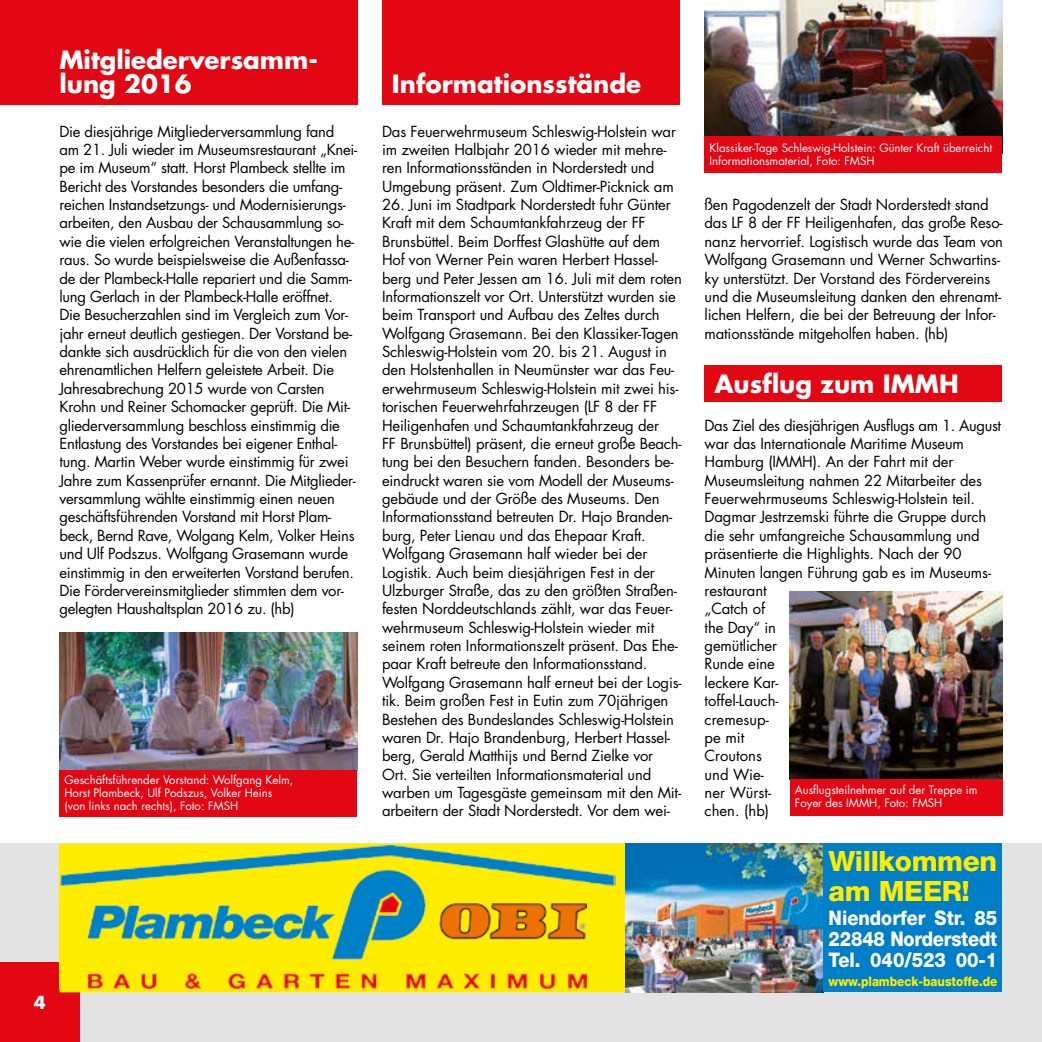
<style>
.page{position:relative;width:1042px;height:1042px;background:#fff}
.page>*{position:absolute;margin:0;border:0;box-sizing:border-box;transform-origin:0 0}
.t1{font:800 28px/29.4px "Helvetica Neue";letter-spacing:-.01em;color:#ffed00}
.t2{font:700 24.5px/24.5px "Futura";color:#fff}
.t3{font:800 20.12px/21px "Helvetica Neue";color:#fff;text-align:justify;scale:.9 1}
.t4{font:700 17.5px "Futura";color:#fff}
.t5{font:14.88px/18.4px "Futura";letter-spacing:-.01em;color:#000}
.t6{font:800 13.12px "Helvetica Neue";letter-spacing:-.005em;color:#ffed00;scale:.9 1}
.t7{font:11.38px/13.1px "Futura";color:#fff}
</style>
<div class="page">
<div style="left:0;top:843px;width:1042px;height:199px;background:#e3e3e3"></div>
<div style="left:0;top:962px;width:79px;height:80px;background:#e30613"></div>
<div style="left:60px;top:843px;width:565px;height:149px;background:#ffed00;border:4px solid #ffed00"></div>
<img style="left:60px;top:845px;width:555px;height:143px">
<img style="left:625px;top:843px;width:198px;height:149px">
<div style="left:823px;top:843px;width:179px;height:149px;background:#007fc8"></div>
<div style="left:0;top:0;width:357px;height:105px;background:#e30613"></div>
<img style="left:60px;top:633px;width:297px;height:137px">
<div style="left:60px;top:770px;width:297px;height:46px;background:#e30613"></div>
<img style="left:704px;top:0;width:298px;height:137px">
<div style="left:704px;top:137px;width:298px;height:36px;background:#e30613"></div>
<div style="left:382px;top:0;width:298px;height:104px;background:#e30613"></div>
<div style="left:704px;top:366px;width:298px;height:36px;background:#e30613"></div>
<img style="left:790px;top:592px;width:212px;height:187px">
<div style="left:790px;top:779px;width:212px;height:37px;background:#e30613"></div>
<h2 class="t2" style="left:60px;top:47px;width:260px">Mitgliederversamm&shy;lung 2016</h2>
<p class="t5" style="left:60px;top:122px;width:299px">Die diesjährige Mitgliederversammlung fand am 21. Juli wieder im Museumsrestaurant „Knei&shy;pe im Museum“ statt. Horst Plambeck stellte im Bericht des Vorstandes besonders die umfang&shy;reichen Instandsetzungs- und Modernisierungs&shy;arbeiten, den Ausbau der Schausammlung so&shy;wie die vielen erfolgreichen Veranstaltungen he&shy;raus. So wurde beispielsweise die Außenfassa&shy;de der Plambeck-Halle repariert und die Samm&shy;lung Gerlach in der Plambeck-Halle eröffnet.<br>Die Besucherzahlen sind im Vergleich zum Vor&shy;jahr erneut deutlich gestiegen. Der Vorstand be&shy;dankte sich ausdrücklich für die von den vielen ehrenamtlichen Helfern geleistete Arbeit. Die Jahresabrechung 2015 wurde von Carsten Krohn und Reiner Schomacker geprüft. Die Mit&shy;gliederversammlung beschloss einstimmig die Entlastung des Vorstandes bei eigener Enthal&shy;tung. Martin Weber wurde einstimmig für zwei Jahre zum Kassenprüfer ernannt. Die Mitglieder&shy;versammlung wählte einstimmig einen neuen geschäftsführenden Vorstand mit Horst Plam&shy;beck, Bernd Rave, Wolgang Kelm, Volker Heins und Ulf Podszus. Wolfgang Grasemann wurde einstimmig in den erweiterten Vorstand berufen.<br>Die Fördervereinsmitglieder stimmten dem vor&shy;gelegten Haushaltsplan 2016 zu. (hb)</p>
<p class="t7" style="left:64px;top:773px;width:230px">Geschäftsführender Vorstand: Wolfgang Kelm,<br>Horst Plambeck, Ulf Podszus, Volker Heins (von links nach rechts), Foto: FMSH</p>
<p class="t4" style="left:34px;top:990px;width:14px">4</p>
<h2 class="t2" style="left:392px;top:71px;width:251px">Informationsstände</h2>
<p class="t5" style="left:382px;top:122px;width:295px">Das Feuerwehrmuseum Schleswig-Holstein war im zweiten Halbjahr 2016 wieder mit mehre&shy;ren Informationsständen in Norderstedt und Umgebung präsent. Zum Oldtimer-Picknick am</p>
<p class="t5" style="left:382px;top:195px;width:301px">26. Juni im Stadtpark Norderstedt fuhr Günter Kraft mit dem Schaumtankfahrzeug der FF Brunsbüttel. Beim Dorffest Glashütte auf dem Hof von Werner Pein waren Herbert Hassel&shy;berg und Peter Jessen am 16. Juli mit dem roten Informationszelt vor Ort. Unterstützt wurden sie beim Transport und Aufbau des Zeltes durch Wolfgang Grasemann. Bei den Klassiker-Tagen Schleswig-Holstein vom 20. bis 21. August in den Holstenhallen in Neumünster war das Feu&shy;erwehrmuseum Schleswig-Holstein mit zwei his&shy;torischen Feuerwehrfahrzeugen (LF 8 der FF Heiligenhafen und Schaumtankfahrzeug der<br>FF Brunsbüttel) präsent, die erneut große Beach&shy;tung bei den Besuchern fanden. Besonders be&shy;eindruckt waren sie vom Modell der Museums&shy;gebäude und der Größe des Museums. Den Informationsstand betreuten Dr. Hajo Branden&shy;burg, Peter Lienau und das Ehepaar Kraft.<br>Wolfgang Grasemann half wieder bei der Logistik. Auch beim diesjährigen Fest in der Ulzburger Straße, das zu den größten Straßen&shy;festen Norddeutschlands zählt, war das Feuer&shy;wehrmuseum Schleswig-Holstein wieder mit seinem roten Informationszelt präsent. Das Ehe&shy;paar Kraft betreute den Informationsstand.<br>Wolfgang Grasemann half erneut bei der Logis&shy;tik. Beim großen Fest in Eutin zum 70jährigen Bestehen des Bundeslandes Schleswig-Holstein waren Dr. Hajo Brandenburg, Herbert Hassel&shy;berg, Gerald Matthijs und Bernd Zielke vor Ort. Sie verteilten Informationsmaterial und warben um Tagesgäste gemeinsam mit den Mit&shy;arbeitern der Stadt Norderstedt. Vor dem wei-</p>
<p class="t5" style="left:704px;top:195px;width:300px">ßen Pagodenzelt der Stadt Norderstedt stand das LF 8 der FF Heiligenhafen, das große Reso&shy;nanz hervorrief. Logistisch wurde das Team von Wolfgang Grasemann und Werner Schwartins&shy;ky unterstützt. Der Vorstand des Fördervereins und die Museumsleitung danken den ehrenamt&shy;lichen Helfern, die bei der Betreuung der Infor&shy;mationsstände mitgeholfen haben. (hb)</p>
<p class="t7" style="left:709px;top:141px;width:284px">Klassiker-Tage Schleswig-Holstein: Günter Kraft überreicht<br>Informationsmaterial, Foto: FMSH</p>
<h2 class="t2" style="left:714px;top:371px;width:246px">Ausflug zum IMMH</h2>
<p class="t5" style="left:704px;top:416px;width:298px">Das Ziel des diesjährigen Ausflugs am 1. August war das Internationale Maritime Museum<br>Hamburg (IMMH). An der Fahrt mit der<br>Museumsleitung nahmen 22 Mitarbeiter des<br>Feuerwehrmuseums Schleswig-Holstein teil.<br>Dagmar Jestrzemski führte die Gruppe durch die sehr umfangreiche Schausammlung und präsentierte die Highlights. Nach der 90<br>Minuten langen Führung gab es im Museums&shy;restaurant<br>„Catch of<br>the Day“ in<br>gemütlicher<br>Runde eine<br>leckere Kar-<br>toffel-Lauch-<br>cremesup-<br>pe mit<br>Croutons<br>und Wie-<br>ner Würst-<br>chen. (hb)</p>
<p class="t7" style="left:795px;top:782px;width:184px">Ausflugsteilnehmer auf der Treppe im<br>Foyer des IMMH, Foto: FMSH</p>
<h1 class="t1" style="left:828px;top:846px;width:170px">Willkommen am MEER!</h1>
<h3 class="t3" style="left:828px;top:907px;width:189px">Niendorfer Str. 85<br>22848 Norderstedt Tel. 040/523 00-1</h3>
<p class="t6" style="left:828px;top:973px;width:189px">www.plambeck-baustoffe.de</p>
</div>
